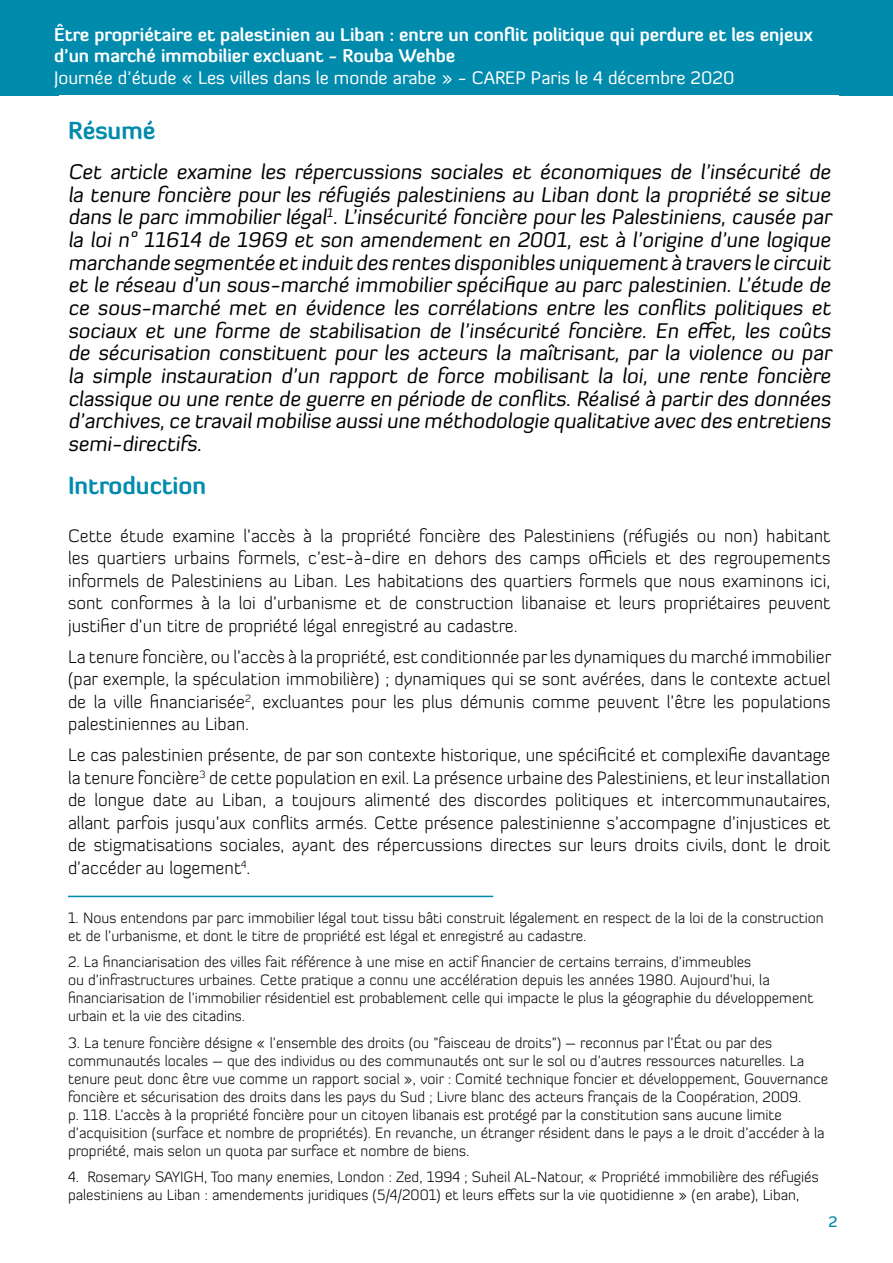
<style>
.page{position:relative;width:893px;height:1263px;background:#fff}
.page>*{position:absolute;margin:0;border:0;box-sizing:border-box;transform-origin:0 0}
.t1{font:700 24px "Diavlo";color:#008bad}
.t2{font:21px/22.6px "Diavlo";color:#000;text-align:justify}
.t3{font:300 18px/22.5px "Diavlo";color:#000;text-align:justify}
.t4{font:700 18px/21.6px "Diavlo";color:#fff}
.t5{font:18px "Diavlo";color:#fff}
.t6{font:300 15px/18px "Diavlo";color:#000}
.t7{font:500 15px "Diavlo";color:#008bad}
</style>
<div class="page">
<div style="left:0;top:0;width:893px;height:96px;background:#008bad"></div>
<hr style="left:68px;top:896px;width:425px;height:1px;background:#008bad">
<p class="t4" style="left:54px;top:23px;width:760px">Être propriétaire et palestinien au Liban : entre un conflit politique qui perdure et les enjeux d’un marché immobilier excluant - Rouba Wehbe</p>
<p class="t5" style="left:54px;top:66px;width:682px">Journée d’étude « Les villes dans le monde arabe » - CAREP Paris le 4 décembre 2020</p>
<h1 class="t1" style="left:68px;top:115px;width:89px">Résumé</h1>
<p class="t2" style="left:68px;top:160px;width:768px">Cet article examine les répercussions sociales et économiques de l’insécurité de la tenure foncière pour les réfugiés palestiniens au Liban dont la propriété se situe dans le parc immobilier légal<sup>1</sup>. L’insécurité foncière pour les Palestiniens, causée par la loi n° 11614 de 1969 et son amendement en 2001, est à l’origine d’une logique marchande segmentée et induit des rentes disponibles uniquement à travers le circuit et le réseau d’un sous-marché immobilier spécifique au parc palestinien. L’étude de ce sous-marché met en évidence les corrélations entre les conflits politiques et sociaux et une forme de stabilisation de l’insécurité foncière. En effet, les coûts de sécurisation constituent pour les acteurs la maîtrisant, par la violence ou par la simple instauration d’un rapport de force mobilisant la loi, une rente foncière classique ou une rente de guerre en période de conflits. Réalisé à partirdes données d’archives,ce travailmobilise aussiune méthodologie qualitative avec des entretiens semi-directifs.</p>
<h1 class="t1" style="left:68px;top:470px;width:140px">Introduction</h1>
<p class="t3" style="left:68px;top:524px;width:764px">Cette étude examine l’accès à la propriété foncière des Palestiniens (réfugiés ou non) habitant les quartiers urbains formels, c’est-à-dire en dehors des camps officiels et des regroupements informels de Palestiniens au Liban. Les habitations des quartiers formels que nous examinons ici, sont conformes à la loi d’urbanisme et de construction libanaise et leurs propriétaires peuvent justifier d’un titre de propriété légal enregistré au cadastre.</p>
<p class="t3" style="left:68px;top:645px;width:765px">La tenure foncière, ou l’accès à la propriété, est conditionnée par les dynamiques du marché immobilier (par exemple, la spéculation immobilière) ; dynamiques qui se sont avérées, dans le contexte actuel de la ville financiarisée<sup>2</sup>, excluantes pour les plus démunis comme peuvent l’être les populations palestiniennes au Liban.</p>
<p class="t3" style="left:68px;top:744px;width:764px">Le cas palestinien présente, de par son contexte historique, une spécificité et complexifie davantage la tenure foncière<sup>3</sup> de cette population en exil. La présence urbaine des Palestiniens, et leur installation de longue date au Liban, a toujours alimenté des discordes politiques et intercommunautaires, allant parfois jusqu’aux conflits armés. Cette présence palestinienne s’accompagne d’injustices et de stigmatisations sociales, ayant des répercussions directes sur leurs droits civils, dont le droit d’accéder au logement<sup>4</sup>.</p>
<p class="t6" style="left:68px;top:908px;width:757px">1. Nous entendons par parc immobilier légal tout tissu bâti construit légalement en respect de la loi de la construction et de l’urbanisme, et dont le titre de propriété est légal et enregistré au cadastre.</p>
<p class="t6" style="left:68px;top:953px;width:747px">2. La financiarisation des villes fait référence à une mise en actif financier de certains terrains, d’immeubles<br>ou d’infrastructures urbaines. Cette pratique a connu une accélération depuis les années 1980. Aujourd’hui, la financiarisation de l’immobilier résidentiel est probablement celle qui impacte le plus la géographie du développement urbain et la vie des citadins.</p>
<p class="t6" style="left:68px;top:1033px;width:762px">3. La tenure foncière désigne « l’ensemble des droits (ou ”faisceau de droits”) – reconnus par l’État ou par des communautés locales – que des individus ou des communautés ont sur le sol ou d’autres ressources naturelles. La tenure peut donc être vue comme un rapport social », voir : Comité technique foncier et développement, Gouvernance foncière et sécurisation des droits dans les pays du Sud ; Livre blanc des acteurs français de la Coopération, 2009.<br>p. 118. L’accès à la propriété foncière pour un citoyen libanais est protégé par la constitution sans aucune limite d’acquisition (surface et nombre de propriétés). En revanche, un étranger résident dans le pays a le droit d’accéder à la propriété, mais selon un quota par surface et nombre de biens.</p>
<p class="t6" style="left:68px;top:1168px;width:752px">4. Rosemary SAYIGH, Too many enemies, London : Zed, 1994 ; Suheil AL-Natour, « Propriété immobilière des réfugiés palestiniens au Liban : amendements juridiques (5/4/2001) et leurs effets sur la vie quotidienne » (en arabe), Liban,</p>
<p class="t7" style="left:828px;top:1212px;width:11px">2</p>
</div>
